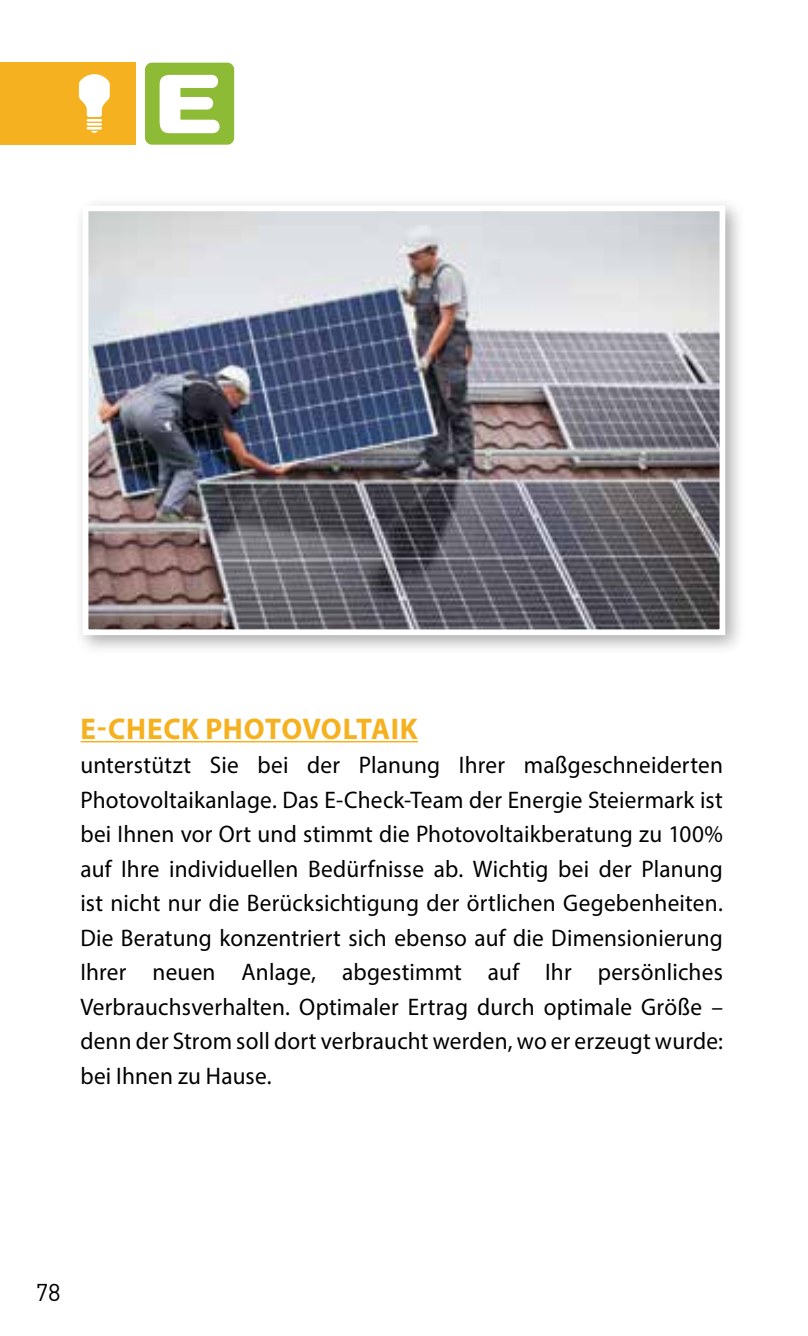
<style>
.page{position:relative;width:808px;height:1336px;background:#fff}
.page>*{position:absolute;margin:0;border:0;box-sizing:border-box;transform-origin:0 0}
.t1{font:700 30px "Myriad Pro";letter-spacing:.015em;color:#f5b11f}
.t2{font:24px/34.5px "Myriad Pro";letter-spacing:.01em;color:#000;text-align:justify}
.t3{font:24px "DIN";color:#000}
</style>
<div class="page">
<div style="left:0;top:63px;width:135px;height:82px;background:#f5b11f"></div>
<svg style="left:79px;top:74px;width:31px;height:59px"></svg>
<hr style="left:81px;top:740px;width:337px;height:2px;background:#f5b11f">
<div style="left:73px;top:195px;width:673px;height:461px;background:#000;opacity:.33"></div>
<img style="left:90px;top:212px;width:628px;height:416px">
<div style="left:83px;top:205px;width:642px;height:430px;border:6px solid #fff"></div>
<svg style="left:145px;top:63px;width:89px;height:82px"></svg>
<p class="t1" style="left:81px;top:709px;width:339px">E-CHECK PHOTOVOLTAIK</p>
<p class="t2" style="left:80px;top:747px;width:644px">unterstützt Sie bei der Planung Ihrer maßgeschneiderten Photovoltaikanlage. Das E-Check-Team der Energie Steiermark ist bei Ihnen vor Ort und stimmt die Photovoltaikberatung zu 100% auf Ihre individuellen Bedürfnisse ab. Wichtig bei der Planung ist nicht nur die Berücksichtigung der örtlichen Gegebenheiten.<br>Die Beratung konzentriert sich ebenso auf die Dimensionierung Ihrer neuen Anlage, abgestimmt auf Ihr persönliches Verbrauchsverhalten. Optimaler Ertrag durch optimale Größe – denn der Strom soll dort verbraucht werden, wo er erzeugt wurde: bei Ihnen zu Hause.</p>
<p class="t3" style="left:36px;top:1277px;width:27px">78</p>
</div>
